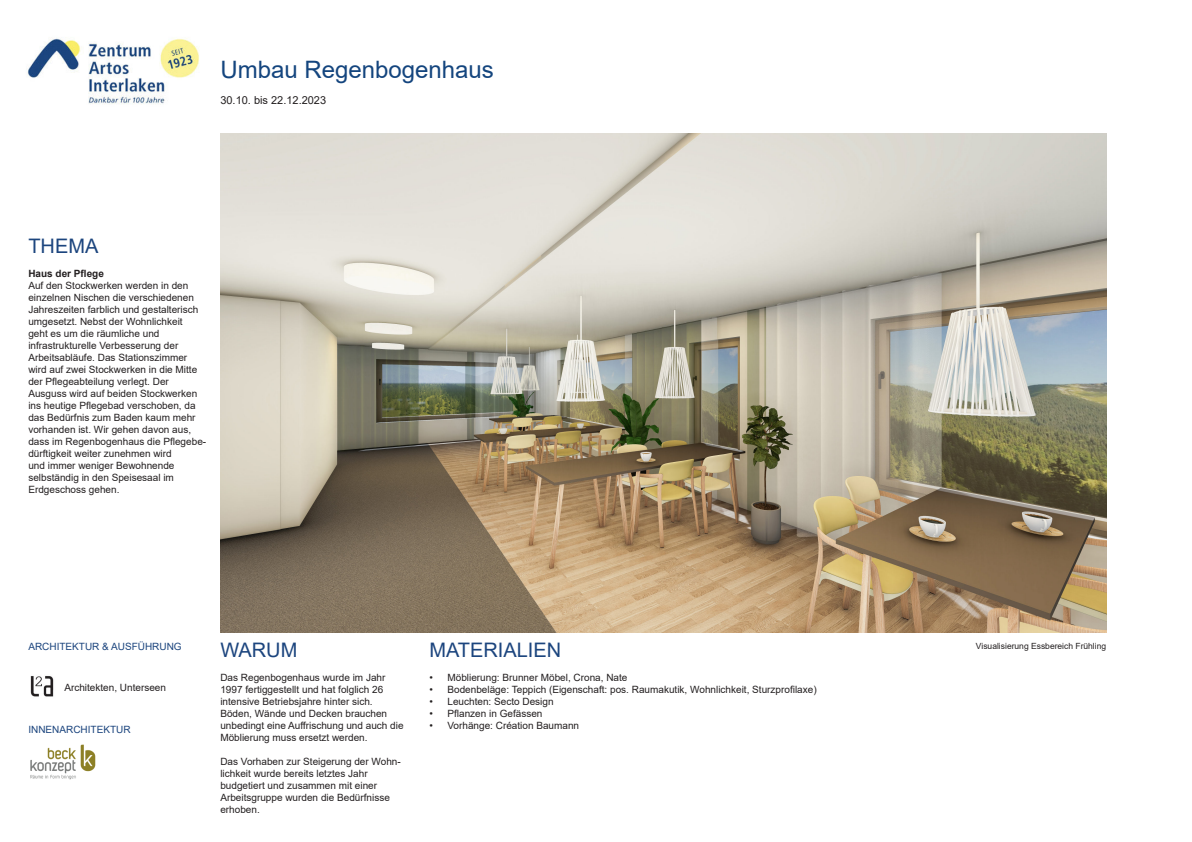
<style>
.page{position:relative;width:1192px;height:842px;background:#fff}
.page>*{position:absolute;margin:0;border:0;box-sizing:border-box;transform-origin:0 0}
.t1{font:24px "Arial";color:#14457e}
.t2{font:20px "Arial";color:#1c457e}
.t3{font:11px "Arial";color:#231f20}
.t4{font:10px/12px "Arial";color:#231f20}
.t5{font:10px "Arial";color:#1c457e}
.t6{font:700 10px "Arial";color:#231f20}
.t7{font:8.5px "Arial";color:#231f20}
</style>
<div class="page">
<img style="left:27px;top:38px;width:172px;height:67px">
<img style="left:220px;top:134px;width:886px;height:498px">
<img style="left:30px;top:745px;width:66px;height:35px">
<img style="left:30px;top:676px;width:24px;height:21px">
<h1 class="t1" style="left:220px;top:60px;width:275px">Umbau Regenbogenhaus</h1>
<p class="t3" style="left:220px;top:96px;width:107px">30.10. bis 22.12.2023</p>
<h2 class="t2" style="left:28px;top:238px;width:71px">THEMA</h2>
<p class="t6" style="left:28px;top:266px;width:77px">Haus der Pflege</p>
<p class="t4" style="left:28px;top:280px;width:179px">Auf den Stockwerken werden in den einzelnen Nischen die verschiedenen Jahreszeiten farblich und gestalterisch umgesetzt. Nebst der Wohnlichkeit<br>geht es um die räumliche und infrastrukturelle Verbesserung der Arbeitsabläufe. Das Stationszimmer wird auf zwei Stockwerken in die Mitte der Pflegeabteilung verlegt. Der Ausguss wird auf beiden Stockwerken ins heutige Pflegebad verschoben, da das Bedürfnis zum Baden kaum mehr vorhanden ist. Wir gehen davon aus, dass im Regenbogenhaus die Pflegebe&shy;dürftigkeit weiter zunehmen wird<br>und immer weniger Bewohnende selbständig in den Speisesaal im Erdgeschoss gehen.</p>
<p class="t5" style="left:28px;top:640px;width:155px">ARCHITEKTUR &amp; AUSFÜHRUNG</p>
<p class="t7" style="left:976px;top:643px;width:132px">Visualisierung Essbereich Frühling</p>
<p class="t4" style="left:64px;top:682px;width:103px">Architekten, Unterseen</p>
<p class="t5" style="left:28px;top:725px;width:104px">INNENARCHITEKTUR</p>
<h2 class="t2" style="left:220px;top:643px;width:79px">WARUM</h2>
<p class="t4" style="left:220px;top:673px;width:185px">Das Regenbogenhaus wurde im Jahr 1997 fertiggestellt und hat folglich 26 intensive Betriebsjahre hinter sich.<br>Böden, Wände und Decken brauchen unbedingt eine Auffrischung und auch die Möblierung muss ersetzt werden.</p>
<p class="t4" style="left:220px;top:757px;width:182px">Das Vorhaben zur Steigerung der Wohn&shy;lichkeit wurde bereits letztes Jahr budgetiert und zusammen mit einer<br>Arbeitsgruppe wurden die Bedürfnisse erhoben.</p>
<h2 class="t2" style="left:429px;top:643px;width:133px">MATERIALIEN</h2>
<p class="t4" style="left:429px;top:673px;width:200px">• Möblierung: Brunner Möbel, Crona, Nate</p>
<p class="t4" style="left:429px;top:684px;width:389px">• Bodenbeläge: Teppich (Eigenschaft: pos. Raumakutik, Wohnlichkeit, Sturzprofilaxe)</p>
<p class="t4" style="left:429px;top:697px;width:126px">• Leuchten: Secto Design</p>
<p class="t4" style="left:429px;top:708px;width:115px">• Pflanzen in Gefässen</p>
<p class="t4" style="left:429px;top:721px;width:151px">• Vorhänge: Création Baumann</p>
</div>
